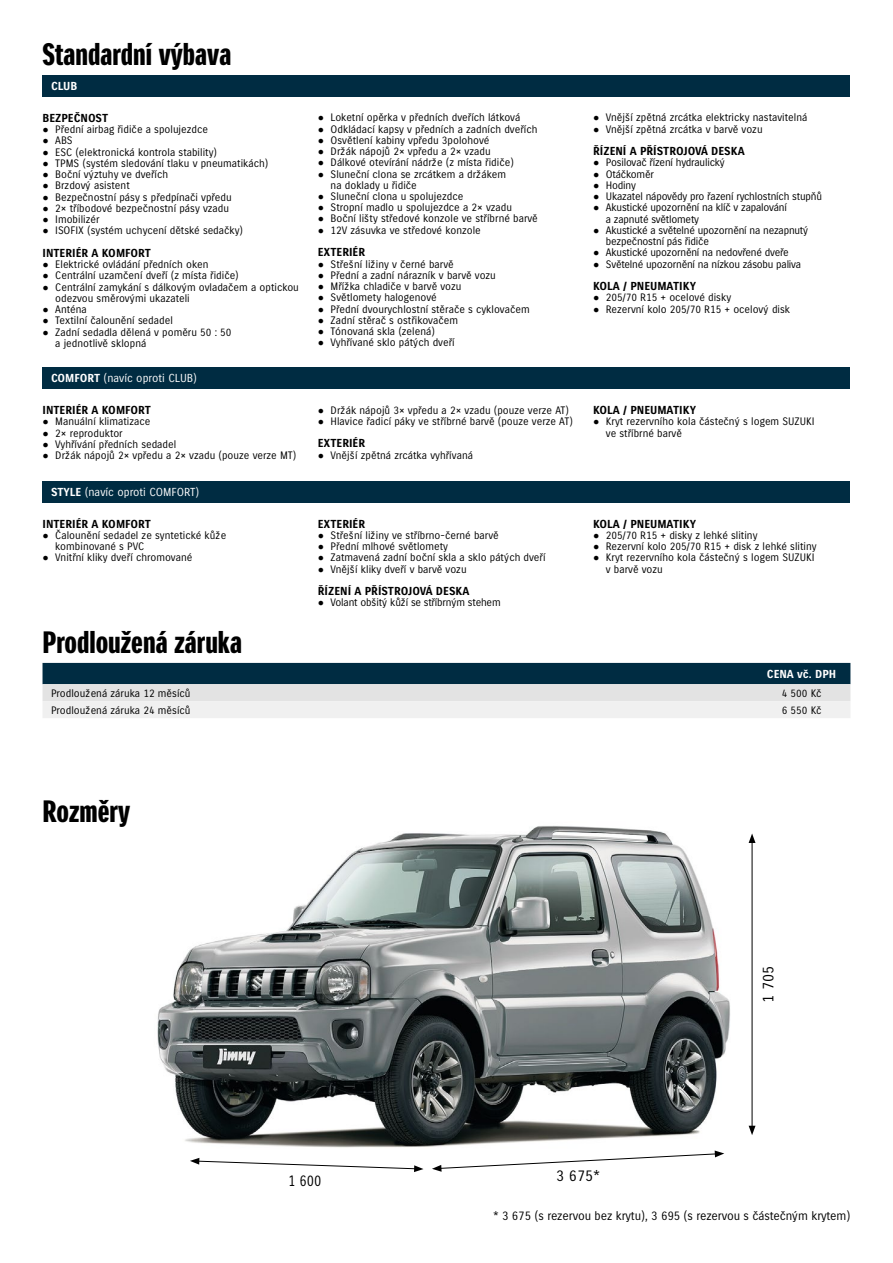
<style>
.page{position:relative;width:893px;height:1263px;background:#fff}
.page>*{position:absolute;margin:0;border:0;box-sizing:border-box;transform-origin:0 0}
.t1{font:30px "Suzuki CE Headline";color:#000}
.t2{font:15px "Suzuki CE";color:#000}
.t3{font:15px "Suzuki CE";color:#000;scale:.9 1}
.t4{font:12px "Suzuki CE";letter-spacing:-.01em;color:#000}
.t5{font:700 11.25px "Suzuki CE";color:#000}
.t6{font:11.25px "Suzuki CE";color:#fff}
.t7{font:700 11.25px "Suzuki CE";color:#fff}
.t8{font:10.5px/11.2px "Suzuki CE";color:#000}
.t9{font:10.5px/11.2px "Suzuki CE";letter-spacing:-.02em;color:#000}
.s1{font-family:"Arial"}
.s2{font-family:"Suzuki PRO Regular"}
.s3{font-weight:700}
</style>
<div class="page">
<img style="left:157px;top:825px;width:573px;height:333px">
<div style="left:43px;top:75px;width:807px;height:21px;background:#002c42"></div>
<div style="left:43px;top:367px;width:807px;height:22px;background:#002c42"></div>
<div style="left:43px;top:481px;width:807px;height:21px;background:#002c42"></div>
<svg style="left:43px;top:663px;width:807px;height:55px"></svg>
<hr style="left:752px;top:840px;width:1px;height:288px;background:#000">
<svg style="left:749px;top:833px;width:6px;height:10px"></svg>
<svg style="left:749px;top:1126px;width:6px;height:9px"></svg>
<svg style="left:190px;top:1158px;width:233px;height:14px"></svg>
<svg style="left:432px;top:1150px;width:292px;height:22px"></svg>
<h1 class="t1" style="left:43px;top:37px;width:190px">Standardní výbava</h1>
<p class="t7" style="left:51px;top:80px;width:28px">CLUB</p>
<p class="t5" style="left:43px;top:111px;width:67px">BEZPEČNOST</p>
<p class="t8" style="left:43px;top:124px;width:167px"><span class="s1">●</span> Přední airbag řidiče a spolujezdce</p>
<p class="t8" style="left:43px;top:135px;width:32px"><span class="s1">●</span> ABS</p>
<p class="t8" style="left:43px;top:146px;width:176px"><span class="s1">●</span> ESC (elektronická kontrola stability)</p>
<p class="t8" style="left:43px;top:158px;width:227px"><span class="s1">●</span> TPMS (systém sledování tlaku v pneumatikách)</p>
<p class="t8" style="left:43px;top:169px;width:127px"><span class="s1">●</span> Boční výztuhy ve dveřích</p>
<p class="t8" style="left:43px;top:180px;width:89px"><span class="s1">●</span> Brzdový asistent</p>
<p class="t8" style="left:43px;top:191px;width:191px"><span class="s1">●</span> Bezpečnostní pásy s předpínači vpředu</p>
<p class="t8" style="left:43px;top:203px;width:188px"><span class="s1">●</span> 2<span class="s2">×</span> tříbodové bezpečnostní pásy vzadu</p>
<p class="t8" style="left:43px;top:214px;width:59px"><span class="s1">●</span> Imobilizér</p>
<p class="t8" style="left:43px;top:225px;width:202px"><span class="s1">●</span> ISOFIX (systém uchycení dětské sedačky)</p>
<p class="t5" style="left:43px;top:246px;width:110px">INTERIÉR A KOMFORT</p>
<p class="t8" style="left:43px;top:259px;width:167px"><span class="s1">●</span> Elektrické ovládání předních oken</p>
<p class="t8" style="left:43px;top:270px;width:198px"><span class="s1">●</span> Centrální uzamčení dveří (z místa řidiče)</p>
<p class="t8" style="left:55px;top:281px;width:245px;text-indent:-13px"><span class="s1">●</span> Centrální zamykání s dálkovým ovladačem a optickou odezvou směrovými ukazateli</p>
<p class="t8" style="left:43px;top:304px;width:46px"><span class="s1">●</span> Anténa</p>
<p class="t8" style="left:43px;top:315px;width:132px"><span class="s1">●</span> Textilní čalounění sedadel</p>
<p class="t8" style="left:55px;top:326px;width:178px;text-indent:-13px"><span class="s1">●</span> Zadní sedadla dělená v poměru 50 : 50 a jednotlivě sklopná</p>
<p class="t6" style="left:51px;top:372px;width:147px"><span class="s3">COMFORT</span> (navíc oproti CLUB)</p>
<p class="t5" style="left:43px;top:404px;width:110px">INTERIÉR A KOMFORT</p>
<p class="t8" style="left:43px;top:416px;width:109px"><span class="s1">●</span> Manuální klimatizace</p>
<p class="t8" style="left:43px;top:427px;width:82px"><span class="s1">●</span> 2<span class="s2">×</span> reproduktor</p>
<p class="t8" style="left:43px;top:439px;width:135px"><span class="s1">●</span> Vyhřívání předních sedadel</p>
<p class="t8" style="left:43px;top:450px;width:255px"><span class="s1">●</span> Držák nápojů 2<span class="s2">×</span> vpředu a 2<span class="s2">×</span> vzadu (pouze verze MT)</p>
<p class="t6" style="left:51px;top:485px;width:150px"><span class="s3">STYLE</span> (navíc oproti COMFORT)</p>
<p class="t5" style="left:43px;top:517px;width:110px">INTERIÉR A KOMFORT</p>
<p class="t8" style="left:55px;top:530px;width:172px;text-indent:-13px"><span class="s1">●</span> Čalounění sedadel ze syntetické kůže kombinované s PVC</p>
<p class="t8" style="left:43px;top:552px;width:151px"><span class="s1">●</span> Vnitřní kliky dveří chromované</p>
<h1 class="t1" style="left:43px;top:625px;width:201px">Prodloužená záruka</h1>
<p class="t8" style="left:318px;top:112px;width:204px"><span class="s1">●</span> Loketní opěrka v předních dveřích látková</p>
<p class="t8" style="left:318px;top:123px;width:221px"><span class="s1">●</span> Odkládací kapsy v předních a zadních dveřích</p>
<p class="t8" style="left:318px;top:135px;width:173px"><span class="s1">●</span> Osvětlení kabiny vpředu 3polohové</p>
<p class="t8" style="left:318px;top:146px;width:174px"><span class="s1">●</span> Držák nápojů 2<span class="s2">×</span> vpředu a 2<span class="s2">×</span> vzadu</p>
<p class="t8" style="left:318px;top:157px;width:198px"><span class="s1">●</span> Dálkové otevírání nádrže (z místa řidiče)</p>
<p class="t8" style="left:331px;top:168px;width:177px;text-indent:-13px"><span class="s1">●</span> Sluneční clona se zrcátkem a držákem na doklady u řidiče</p>
<p class="t8" style="left:318px;top:191px;width:147px"><span class="s1">●</span> Sluneční clona u spolujezdce</p>
<p class="t8" style="left:318px;top:202px;width:196px"><span class="s1">●</span> Stropní madlo u spolujezdce a 2<span class="s2">×</span> vzadu</p>
<p class="t8" style="left:318px;top:213px;width:222px"><span class="s1">●</span> Boční lišty středové konzole ve stříbrné barvě</p>
<p class="t8" style="left:318px;top:225px;width:165px"><span class="s1">●</span> 12V zásuvka ve středové konzole</p>
<p class="t5" style="left:318px;top:246px;width:49px">EXTERIÉR</p>
<p class="t8" style="left:318px;top:258px;width:137px"><span class="s1">●</span> Střešní ližiny v černé barvě</p>
<p class="t8" style="left:318px;top:270px;width:180px"><span class="s1">●</span> Přední a zadní nárazník v barvě vozu</p>
<p class="t8" style="left:318px;top:281px;width:145px"><span class="s1">●</span> Mřížka chladiče v barvě vozu</p>
<p class="t8" style="left:318px;top:292px;width:120px"><span class="s1">●</span> Světlomety halogenové</p>
<p class="t8" style="left:318px;top:303px;width:213px"><span class="s1">●</span> Přední dvourychlostní stěrače s cyklovačem</p>
<p class="t8" style="left:318px;top:315px;width:142px"><span class="s1">●</span> Zadní stěrač s ostřikovačem</p>
<p class="t8" style="left:318px;top:326px;width:119px"><span class="s1">●</span> Tónovaná skla (zelená)</p>
<p class="t8" style="left:318px;top:337px;width:138px"><span class="s1">●</span> Vyhřívané sklo pátých dveří</p>
<p class="t8" style="left:318px;top:404px;width:253px"><span class="s1">●</span> Držák nápojů 3<span class="s2">×</span> vpředu a 2<span class="s2">×</span> vzadu (pouze verze AT)</p>
<p class="t8" style="left:318px;top:416px;width:257px"><span class="s1">●</span> Hlavice řadicí páky ve stříbrné barvě (pouze verze AT)</p>
<p class="t5" style="left:318px;top:437px;width:49px">EXTERIÉR</p>
<p class="t8" style="left:318px;top:449px;width:157px"><span class="s1">●</span> Vnější zpětná zrcátka vyhřívaná</p>
<p class="t5" style="left:318px;top:517px;width:49px">EXTERIÉR</p>
<p class="t8" style="left:318px;top:530px;width:182px"><span class="s1">●</span> Střešní ližiny ve stříbrno-černé barvě</p>
<p class="t8" style="left:318px;top:541px;width:132px"><span class="s1">●</span> Přední mlhové světlomety</p>
<p class="t8" style="left:318px;top:552px;width:229px"><span class="s1">●</span> Zatmavená zadní boční skla a sklo pátých dveří</p>
<p class="t8" style="left:318px;top:564px;width:150px"><span class="s1">●</span> Vnější kliky dveří v barvě vozu</p>
<p class="t5" style="left:318px;top:585px;width:153px">ŘÍZENÍ A PŘÍSTROJOVÁ DESKA</p>
<p class="t9" style="left:318px;top:597px;width:184px"><span class="s1">●</span> Volant obšitý kůží se stříbrným stehem</p>
<p class="t8" style="left:593px;top:112px;width:216px"><span class="s1">●</span> Vnější zpětná zrcátka elektricky nastavitelná</p>
<p class="t8" style="left:593px;top:123px;width:171px"><span class="s1">●</span> Vnější zpětná zrcátka v barvě vozu</p>
<p class="t5" style="left:593px;top:145px;width:153px">ŘÍZENÍ A PŘÍSTROJOVÁ DESKA</p>
<p class="t9" style="left:593px;top:157px;width:134px"><span class="s1">●</span> Posilovač řízení hydraulický</p>
<p class="t9" style="left:593px;top:168px;width:62px"><span class="s1">●</span> Otáčkoměr</p>
<p class="t8" style="left:593px;top:180px;width:44px"><span class="s1">●</span> Hodiny</p>
<p class="t9" style="left:593px;top:191px;width:230px"><span class="s1">●</span> Ukazatel nápovědy pro řazení rychlostních stupňů</p>
<p class="t9" style="left:606px;top:202px;width:183px;text-indent:-13px"><span class="s1">●</span> Akustické upozornění na klíč v zapalování a zapnuté světlomety</p>
<p class="t9" style="left:606px;top:225px;width:204px;text-indent:-13px"><span class="s1">●</span> Akustické a světelné upozornění na nezapnutý bezpečnostní pás řidiče</p>
<p class="t9" style="left:593px;top:247px;width:197px"><span class="s1">●</span> Akustické upozornění na nedovřené dveře</p>
<p class="t9" style="left:593px;top:258px;width:210px"><span class="s1">●</span> Světelné upozornění na nízkou zásobu paliva</p>
<p class="t5" style="left:593px;top:280px;width:104px">KOLA / PNEUMATIKY</p>
<p class="t8" style="left:593px;top:292px;width:140px"><span class="s1">●</span> 205/70 R15 + ocelové disky</p>
<p class="t8" style="left:593px;top:303px;width:199px"><span class="s1">●</span> Rezervní kolo 205/70 R15 + ocelový disk</p>
<p class="t5" style="left:593px;top:404px;width:104px">KOLA / PNEUMATIKY</p>
<p class="t8" style="left:606px;top:416px;width:210px;text-indent:-13px"><span class="s1">●</span> Kryt rezervního kola částečný s logem SUZUKI ve stříbrné barvě</p>
<p class="t5" style="left:593px;top:517px;width:104px">KOLA / PNEUMATIKY</p>
<p class="t8" style="left:593px;top:530px;width:166px"><span class="s1">●</span> 205/70 R15 + disky z lehké slitiny</p>
<p class="t8" style="left:593px;top:541px;width:225px"><span class="s1">●</span> Rezervní kolo 205/70 R15 + disk z lehké slitiny</p>
<p class="t8" style="left:606px;top:552px;width:210px;text-indent:-13px"><span class="s1">●</span> Kryt rezervního kola částečný s logem SUZUKI v barvě vozu</p>
<p class="t7" style="left:767px;top:667px;width:71px">CENA vč. DPH</p>
<p class="t8" style="left:51px;top:687px;width:141px">Prodloužená záruka 12 měsíců</p>
<p class="t8" style="left:782px;top:687px;width:41px">4 500 Kč</p>
<p class="t8" style="left:51px;top:704px;width:141px">Prodloužená záruka 24 měsíců</p>
<p class="t8" style="left:782px;top:704px;width:41px">6 550 Kč</p>
<h1 class="t1" style="left:43px;top:794px;width:89px">Rozměry</h1>
<h2 class="t3" style="left:288px;top:1172px;width:38px">1 600</h2>
<h2 class="t2" style="left:759px;top:1003px;width:38px;rotate:-90deg">1 705</h2>
<h2 class="t2" style="left:556px;top:1167px;width:45px">3 675*</h2>
<p class="t4" style="left:493px;top:1209px;width:359px">* 3 675 (s rezervou bez krytu), 3 695 (s rezervou s částečným krytem)</p>
</div>
